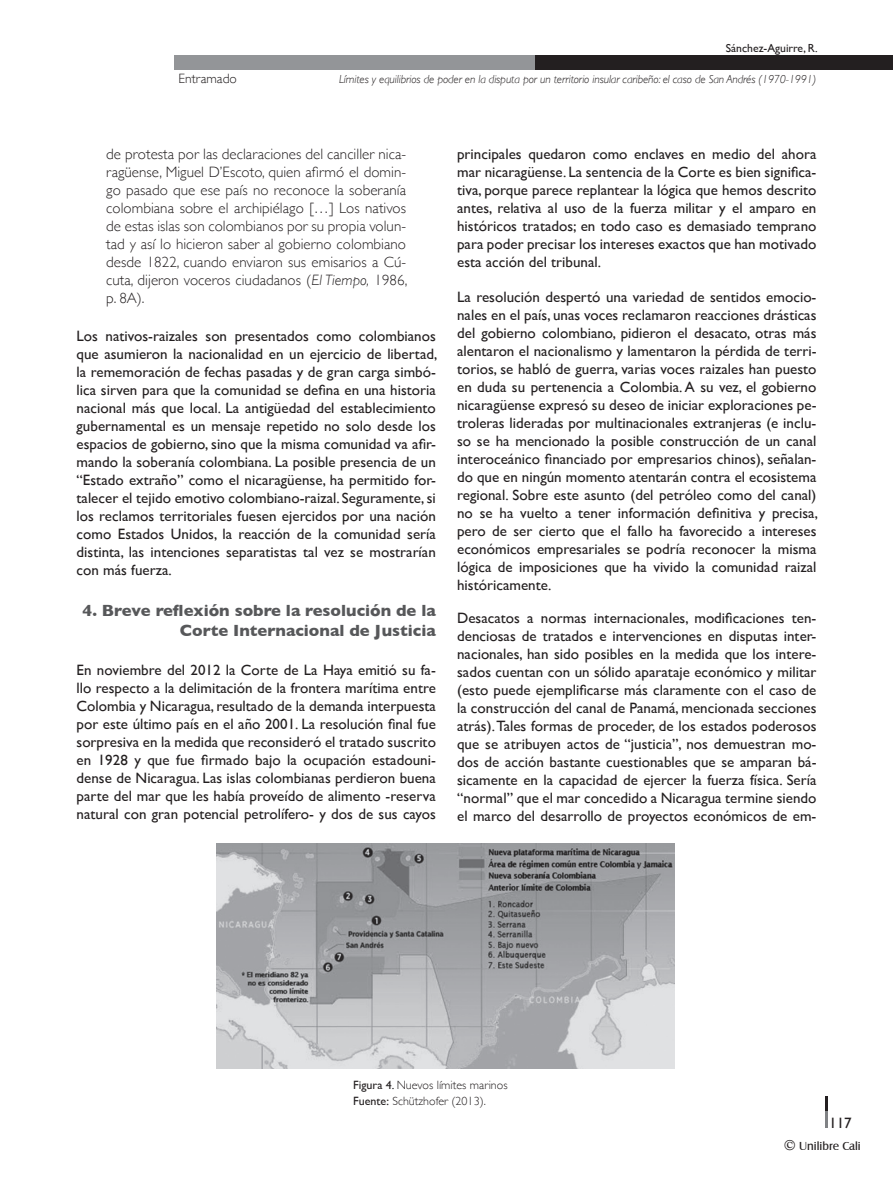
<style>
.page{position:relative;width:893px;height:1188px;background:#fff}
.page>*{position:absolute;margin:0;border:0;box-sizing:border-box;transform-origin:0 0}
.t1{font:700 16.5px/20.2px "Gill Sans";color:#57585a;text-align:right}
.t2{font:15px/18px "Gill Sans";color:#231f20;text-align:justify}
.t3{font:300 15px/18px "Gill Sans";color:#231f20;text-align:justify}
.t4{font:300 13.5px "Gill Sans";color:#231f20}
.t5{font:300 12px/16.5px "Gill Sans";color:#231f20}
.t6{font:12px "Castle T";color:#231f20}
.t7{font:italic 300 11.7px "Gill Sans";letter-spacing:-.01em;color:#231f20}
.t8{font:11.7px "Gill Sans";color:#231f20}
.s1{font-style:italic}
.s2{font-weight:400}
.s3{font-family:"Goudy Old Style T";font-weight:700;font-size:15px}
</style>
<div class="page">
<div style="left:174px;top:55px;width:361px;height:15px;background:#939598"></div>
<div style="left:535px;top:55px;width:358px;height:15px;background:#231f20"></div>
<svg style="left:825px;top:1096px;width:2px;height:32px"></svg>
<img style="left:217px;top:843px;width:457px;height:225px">
<p class="t4" style="left:179px;top:68px;width:60px">Entramado</p>
<p class="t8" style="left:726px;top:41px;width:93px">Sánchez-Aguirre, R.</p>
<p class="t7" style="left:339px;top:72px;width:479px">Límites y equilibrios de poder en la disputa por un territorio insular caribeño: el caso de San Andrés (1970-1991)</p>
<p class="t3" style="left:106px;top:145px;width:302px">de protesta por las declaraciones del canciller nica&shy;ragüense, Miguel D’Escoto, quien afirmó el domin&shy;go pasado que ese país no reconoce la soberanía colombiana sobre el archipiélago […] Los nativos de estas islas son colombianos por su propia volun&shy;tad y así lo hicieron saber al gobierno colombiano desde 1822, cuando enviaron sus emisarios a Cú&shy;cuta, dijeron voceros ciudadanos (<span class="s1">El Tiempo,</span> 1986, p. 8A).</p>
<p class="t2" style="left:77px;top:326px;width:362px">Los nativos-raizales son presentados como colombianos que asumieron la nacionalidad en un ejercicio de libertad, la rememoración de fechas pasadas y de gran carga simbó&shy;lica sirven para que la comunidad se defina en una historia nacional más que local. La antigüedad del establecimiento gubernamental es un mensaje repetido no solo desde los espacios de gobierno, sino que la misma comunidad va afir&shy;mando la soberanía colombiana. La posible presencia de un “Estado extraño” como el nicaragüense, ha permitido for&shy;talecer el tejido emotivo colombiano-raizal. Seguramente, si los reclamos territoriales fuesen ejercidos por una nación como Estados Unidos, la reacción de la comunidad sería distinta, las intenciones separatistas tal vez se mostrarían con más fuerza.</p>
<p class="t1" style="left:83px;top:600px;width:355px">4. Breve reflexión sobre la resolución de la<br>Corte Internacional de Justicia</p>
<p class="t2" style="left:77px;top:661px;width:361px">En noviembre del 2012 la Corte de La Haya emitió su fa&shy;llo respecto a la delimitación de la frontera marítima entre Colombia y Nicaragua, resultado de la demanda interpuesta por este último país en el año 2001. La resolución final fue sorpresiva en la medida que reconsideró el tratado suscrito en 1928 y que fue firmado bajo la ocupación estadouni&shy;dense de Nicaragua. Las islas colombianas perdieron buena parte del mar que les había proveído de alimento -reserva natural con gran potencial petrolífero- y dos de sus cayos</p>
<p class="t2" style="left:457px;top:145px;width:361px">principales quedaron como enclaves en medio del ahora mar nicaragüense. La sentencia de la Corte es bien significa&shy;tiva, porque parece replantear la lógica que hemos descrito antes, relativa al uso de la fuerza militar y el amparo en históricos tratados; en todo caso es demasiado temprano para poder precisar los intereses exactos que han motivado esta acción del tribunal.</p>
<p class="t2" style="left:457px;top:287px;width:362px">La resolución despertó una variedad de sentidos emocio&shy;nales en el país, unas voces reclamaron reacciones drásticas del gobierno colombiano, pidieron el desacato, otras más alentaron el nacionalismo y lamentaron la pérdida de terri&shy;torios, se habló de guerra, varias voces raizales han puesto en duda su pertenencia a Colombia. A su vez, el gobierno nicaragüense expresó su deseo de iniciar exploraciones pe&shy;troleras lideradas por multinacionales extranjeras (e inclu&shy;so se ha mencionado la posible construcción de un canal interoceánico financiado por empresarios chinos), señalan&shy;do que en ningún momento atentarán contra el ecosistema regional. Sobre este asunto (del petróleo como del canal) no se ha vuelto a tener información definitiva y precisa, pero de ser cierto que el fallo ha favorecido a intereses económicos empresariales se podría reconocer la misma lógica de imposiciones que ha vivido la comunidad raizal históricamente.</p>
<p class="t2" style="left:457px;top:608px;width:361px">Desacatos a normas internacionales, modificaciones ten&shy;denciosas de tratados e intervenciones en disputas inter&shy;nacionales, han sido posibles en la medida que los intere&shy;sados cuentan con un sólido aparataje económico y militar (esto puede ejemplificarse más claramente con el caso de la construcción del canal de Panamá, mencionada secciones atrás). Tales formas de proceder, de los estados poderosos que se atribuyen actos de “justicia”, nos demuestran mo&shy;dos de acción bastante cuestionables que se amparan bá&shy;sicamente en la capacidad de ejercer la fuerza física. Sería “normal” que el mar concedido a Nicaragua termine siendo el marco del desarrollo de proyectos económicos de em-</p>
<p class="t5" style="left:353px;top:1076px;width:156px"><span class="s2">Figura 4.</span> Nuevos límites marinos<br><span class="s2">Fuente:</span> Schützhofer (2013).</p>
<p class="t2" style="left:829px;top:1113px;width:24px">117</p>
<p class="t6" style="left:784px;top:1139px;width:78px"><span class="s3">©</span> Unilibre Cali</p>
</div>
